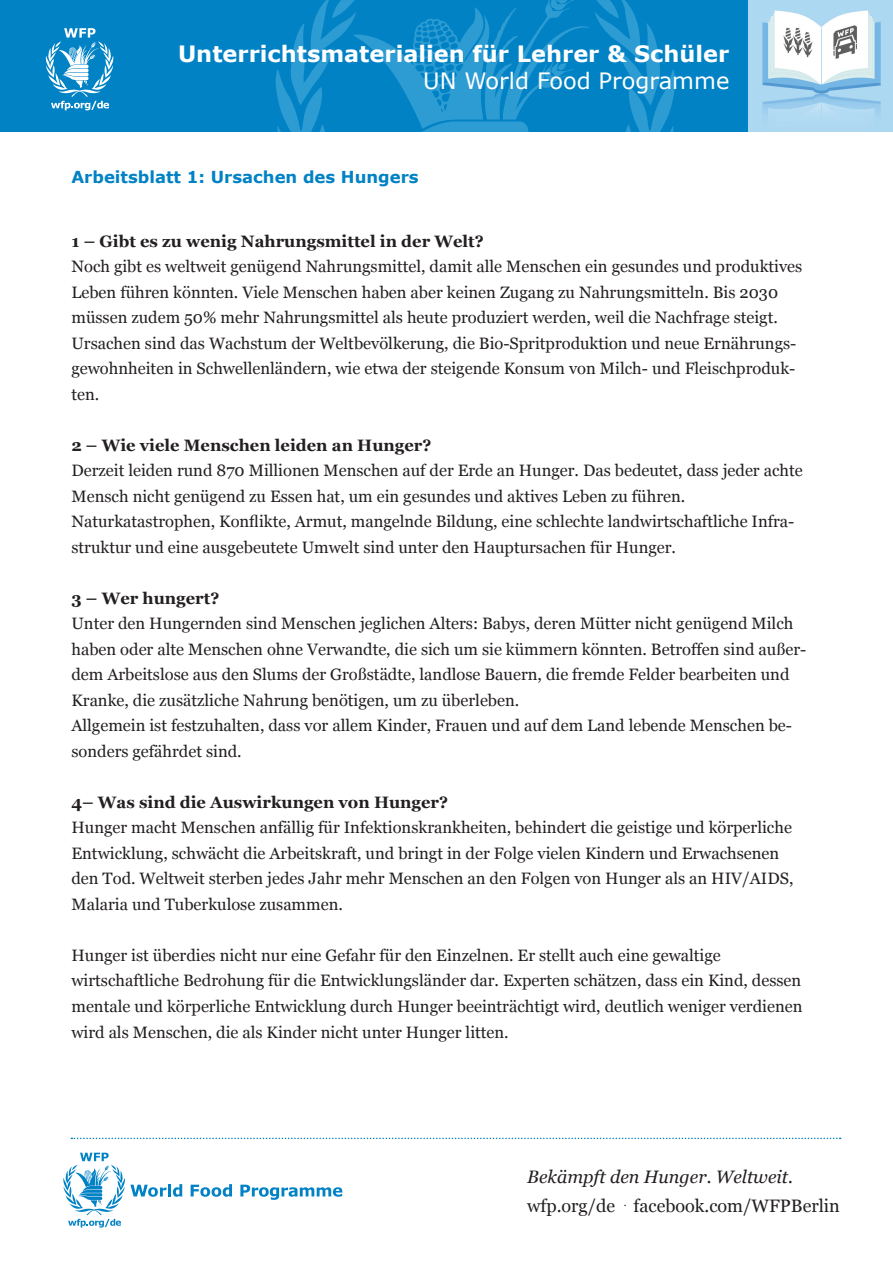
<style>
.page{position:relative;width:893px;height:1263px;background:#fff}
.page>*{position:absolute;margin:0;border:0;box-sizing:border-box;transform-origin:0 0}
.t1{font:700 22.5px "Verdana";color:#fff}
.t2{font:22.5px "Verdana";color:#fff}
.t3{font:18px "Georgia";color:#231f20}
.t4{font:italic 18px "Georgia";color:#231f20}
.t5{font:16.5px/25.5px "Georgia";color:#231f20}
.t6{font:700 16.5px "Georgia";color:#231f20}
.t7{font:700 16.5px "Verdana";color:#0082c5}
</style>
<div class="page">
<div style="left:0;top:0;width:893px;height:132px;background:#0082c5"></div>
<svg style="left:46px;top:28px;width:67px;height:82px"></svg>
<svg style="left:276px;top:0;width:399px;height:132px"></svg>
<svg style="left:191px;top:1184px;width:41px;height:13px"></svg>
<svg style="left:240px;top:1185px;width:102px;height:15px"></svg>
<svg style="left:63px;top:1153px;width:119px;height:74px"></svg>
<svg style="left:71px;top:1137px;width:770px;height:2px"></svg>
<img style="left:748px;top:0;width:145px;height:132px">
<h1 class="t1" style="left:178px;top:38px;width:553px">Unterrichtsmaterialien für Lehrer &amp; Schüler</h1>
<h1 class="t2" style="left:423px;top:65px;width:308px">UN World Food Programme</h1>
<p class="t7" style="left:71px;top:165px;width:349px">Arbeitsblatt 1: Ursachen des Hungers</p>
<p class="t6" style="left:71px;top:230px;width:414px">1 – Gibt es zu wenig Nahrungsmittel in der Welt?</p>
<p class="t5" style="left:71px;top:254px;width:732px">Noch gibt es weltweit genügend Nahrungsmittel, damit alle Menschen ein gesundes und produktives Leben führen könnten. Viele Menschen haben aber keinen Zugang zu Nahrungsmitteln. Bis 2030 müssen zudem 50% mehr Nahrungsmittel als heute produziert werden, weil die Nachfrage steigt.<br>Ursachen sind das Wachstum der Weltbevölkerung, die Bio-Spritproduktion und neue Ernährungs&shy;gewohnheiten in Schwellenländern, wie etwa der steigende Konsum von Milch- und Fleischproduk&shy;ten.</p>
<p class="t6" style="left:71px;top:434px;width:361px">2 – Wie viele Menschen leiden an Hunger?</p>
<p class="t5" style="left:71px;top:458px;width:733px">Derzeit leiden rund 870 Millionen Menschen auf der Erde an Hunger. Das bedeutet, dass jeder achte Mensch nicht genügend zu Essen hat, um ein gesundes und aktives Leben zu führen.<br>Naturkatastrophen, Konflikte, Armut, mangelnde Bildung, eine schlechte landwirtschaftliche Infra&shy;struktur und eine ausgebeutete Umwelt sind unter den Hauptursachen für Hunger.</p>
<p class="t6" style="left:71px;top:587px;width:149px">3 – Wer hungert?</p>
<p class="t5" style="left:71px;top:611px;width:736px">Unter den Hungernden sind Menschen jeglichen Alters: Babys, deren Mütter nicht genügend Milch haben oder alte Menschen ohne Verwandte, die sich um sie kümmern könnten. Betroffen sind außer&shy;dem Arbeitslose aus den Slums der Großstädte, landlose Bauern, die fremde Felder bearbeiten und Kranke, die zusätzliche Nahrung benötigen, um zu überleben.<br>Allgemein ist festzuhalten, dass vor allem Kinder, Frauen und auf dem Land lebende Menschen be&shy;sonders gefährdet sind.</p>
<p class="t6" style="left:71px;top:791px;width:378px">4– Was sind die Auswirkungen von Hunger?</p>
<p class="t5" style="left:71px;top:815px;width:723px">Hunger macht Menschen anfällig für Infektionskrankheiten, behindert die geistige und körperliche Entwicklung, schwächt die Arbeitskraft, und bringt in der Folge vielen Kindern und Erwachsenen den Tod. Weltweit sterben jedes Jahr mehr Menschen an den Folgen von Hunger als an HIV/AIDS, Malaria und Tuberkulose zusammen.</p>
<p class="t5" style="left:71px;top:943px;width:732px">Hunger ist überdies nicht nur eine Gefahr für den Einzelnen. Er stellt auch eine gewaltige wirtschaftliche Bedrohung für die Entwicklungsländer dar. Experten schätzen, dass ein Kind, dessen mentale und körperliche Entwicklung durch Hunger beeinträchtigt wird, deutlich weniger verdienen wird als Menschen, die als Kinder nicht unter Hunger litten.</p>
<p class="t4" style="left:527px;top:1165px;width:267px">Bekämpft den Hunger. Weltweit.</p>
<p class="t3" style="left:527px;top:1194px;width:314px">wfp.org/de <sup>.</sup> facebook.com/WFPBerlin</p>
</div>
